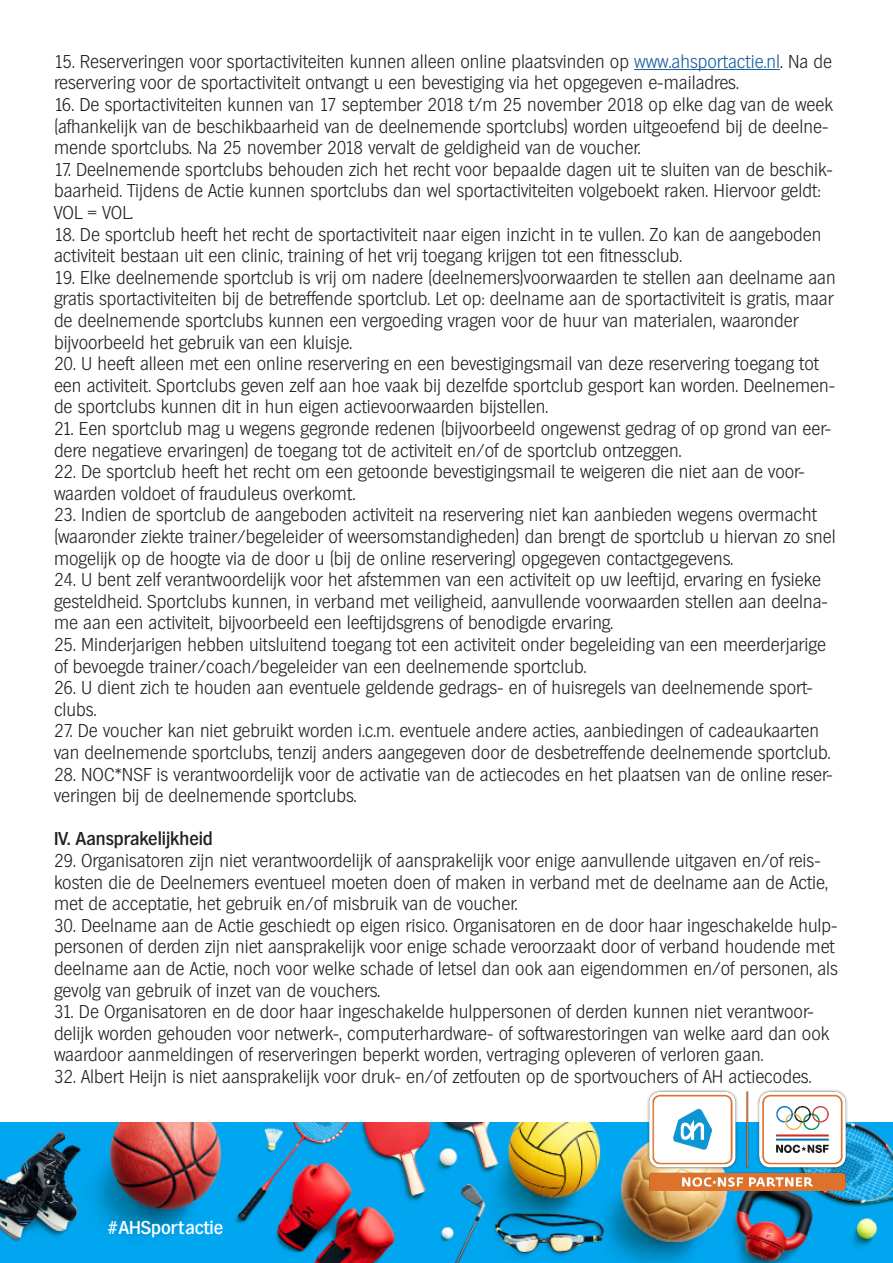
<style>
.page{position:relative;width:893px;height:1263px;background:#fff}
.page>*{position:absolute;margin:0;border:0;box-sizing:border-box;transform-origin:0 0}
.t1{font:200 18px/21.6px "Hamburg TS";color:#231f20}
.t2{font:500 18px "Hamburg TS";color:#231f20}
.t3{font:500 18px "Hamburg TS";color:#fff}
.s1{color:#175d9e}
.s2{font-weight:700}
</style>
<div class="page">
<img style="left:0;top:1123px;width:893px;height:140px">
<img style="left:647px;top:1089px;width:201px;height:102px">
<hr style="left:634px;top:69px;width:146px;height:1px;background:#175d9e">
<p class="t1" style="left:54px;top:50px;width:780px">15. Reserveringen voor sportactiviteiten kunnen alleen online plaatsvinden op <span class="s1">www.ahsportactie.nl</span>. Na de reservering voor de sportactiviteit ontvangt u een bevestiging via het opgegeven e-mailadres.</p>
<p class="t1" style="left:54px;top:94px;width:780px">16. De sportactiviteiten kunnen van 17 september 2018 t/m 25 november 2018 op elke dag van de week (afhankelijk van de beschikbaarheid van de deelnemende sportclubs) worden uitgeoefend bij de deelne&shy;mende sportclubs. Na 25 november 2018 vervalt de geldigheid van de voucher.</p>
<p class="t1" style="left:54px;top:158px;width:780px">17. Deelnemende sportclubs behouden zich het recht voor bepaalde dagen uit te sluiten van de beschik&shy;baarheid. Tijdens de Actie kunnen sportclubs dan wel sportactiviteiten volgeboekt raken. Hiervoor geldt:<br>VOL = VOL.</p>
<p class="t1" style="left:54px;top:223px;width:769px">18. De sportclub heeft het recht de sportactiviteit naar eigen inzicht in te vullen. Zo kan de aangeboden activiteit bestaan uit een clinic, training of het vrij toegang krijgen tot een fitnessclub.</p>
<p class="t1" style="left:54px;top:266px;width:783px">19. Elke deelnemende sportclub is vrij om nadere (deelnemers)voorwaarden te stellen aan deelname aan gratis sportactiviteiten bij de betreffende sportclub. Let op: deelname aan de sportactiviteit is gratis, maar de deelnemende sportclubs kunnen een vergoeding vragen voor de huur van materialen, waaronder bijvoorbeeld het gebruik van een kluisje.</p>
<p class="t1" style="left:54px;top:353px;width:783px">20. U heeft alleen met een online reservering en een bevestigingsmail van deze reservering toegang tot een activiteit. Sportclubs geven zelf aan hoe vaak bij dezelfde sportclub gesport kan worden. Deelnemen&shy;de sportclubs kunnen dit in hun eigen actievoorwaarden bijstellen.</p>
<p class="t1" style="left:54px;top:418px;width:779px">21. Een sportclub mag u wegens gegronde redenen (bijvoorbeeld ongewenst gedrag of op grond van eer&shy;dere negatieve ervaringen) de toegang tot de activiteit en/of de sportclub ontzeggen.</p>
<p class="t1" style="left:54px;top:461px;width:752px">22. De sportclub heeft het recht om een getoonde bevestigingsmail te weigeren die niet aan de voor&shy;waarden voldoet of frauduleus overkomt.</p>
<p class="t1" style="left:54px;top:504px;width:783px">23. Indien de sportclub de aangeboden activiteit na reservering niet kan aanbieden wegens overmacht (waaronder ziekte trainer/begeleider of weersomstandigheden) dan brengt de sportclub u hiervan zo snel mogelijk op de hoogte via de door u (bij de online reservering) opgegeven contactgegevens.</p>
<p class="t1" style="left:54px;top:569px;width:775px">24. U bent zelf verantwoordelijk voor het afstemmen van een activiteit op uw leeftijd, ervaring en fysieke gesteldheid. Sportclubs kunnen, in verband met veiligheid, aanvullende voorwaarden stellen aan deelna&shy;me aan een activiteit, bijvoorbeeld een leeftijdsgrens of benodigde ervaring.</p>
<p class="t1" style="left:54px;top:634px;width:773px">25. Minderjarigen hebben uitsluitend toegang tot een activiteit onder begeleiding van een meerderjarige of bevoegde trainer/coach/begeleider van een deelnemende sportclub.</p>
<p class="t1" style="left:54px;top:677px;width:760px">26. U dient zich te houden aan eventuele geldende gedrags- en of huisregels van deelnemende sport&shy;clubs.</p>
<p class="t1" style="left:54px;top:720px;width:778px">27. De voucher kan niet gebruikt worden i.c.m. eventuele andere acties, aanbiedingen of cadeaukaarten van deelnemende sportclubs, tenzij anders aangegeven door de desbetreffende deelnemende sportclub.</p>
<p class="t1" style="left:54px;top:763px;width:780px">28. NOC*NSF is verantwoordelijk voor de activatie van de actiecodes en het plaatsen van de online reser&shy;veringen bij de deelnemende sportclubs.</p>
<p class="t2" style="left:54px;top:828px;width:160px">IV. Aansprakelijkheid</p>
<p class="t1" style="left:54px;top:850px;width:775px">29. Organisatoren zijn niet verantwoordelijk of aansprakelijk voor enige aanvullende uitgaven en/of reis&shy;kosten die de Deelnemers eventueel moeten doen of maken in verband met de deelname aan de Actie, met de acceptatie, het gebruik en/of misbruik van de voucher.</p>
<p class="t1" style="left:54px;top:914px;width:785px">30. Deelname aan de Actie geschiedt op eigen risico. Organisatoren en de door haar ingeschakelde hulp&shy;personen of derden zijn niet aansprakelijk voor enige schade veroorzaakt door of verband houdende met deelname aan de Actie, noch voor welke schade of letsel dan ook aan eigendommen en/of personen, als gevolg van gebruik of inzet van de vouchers.</p>
<p class="t1" style="left:54px;top:1001px;width:777px">31. De Organisatoren en de door haar ingeschakelde hulppersonen of derden kunnen niet verantwoor&shy;delijk worden gehouden voor netwerk-, computerhardware- of softwarestoringen van welke aard dan ook waardoor aanmeldingen of reserveringen beperkt worden, vertraging opleveren of verloren gaan.</p>
<p class="t1" style="left:54px;top:1066px;width:759px">32. Albert Heijn is niet aansprakelijk voor druk- en/of zetfouten op de sportvouchers of AH actiecodes.</p>
<p class="t3" style="left:107px;top:1216px;width:117px"><span class="s2">#</span>AHSportactie</p>
</div>
